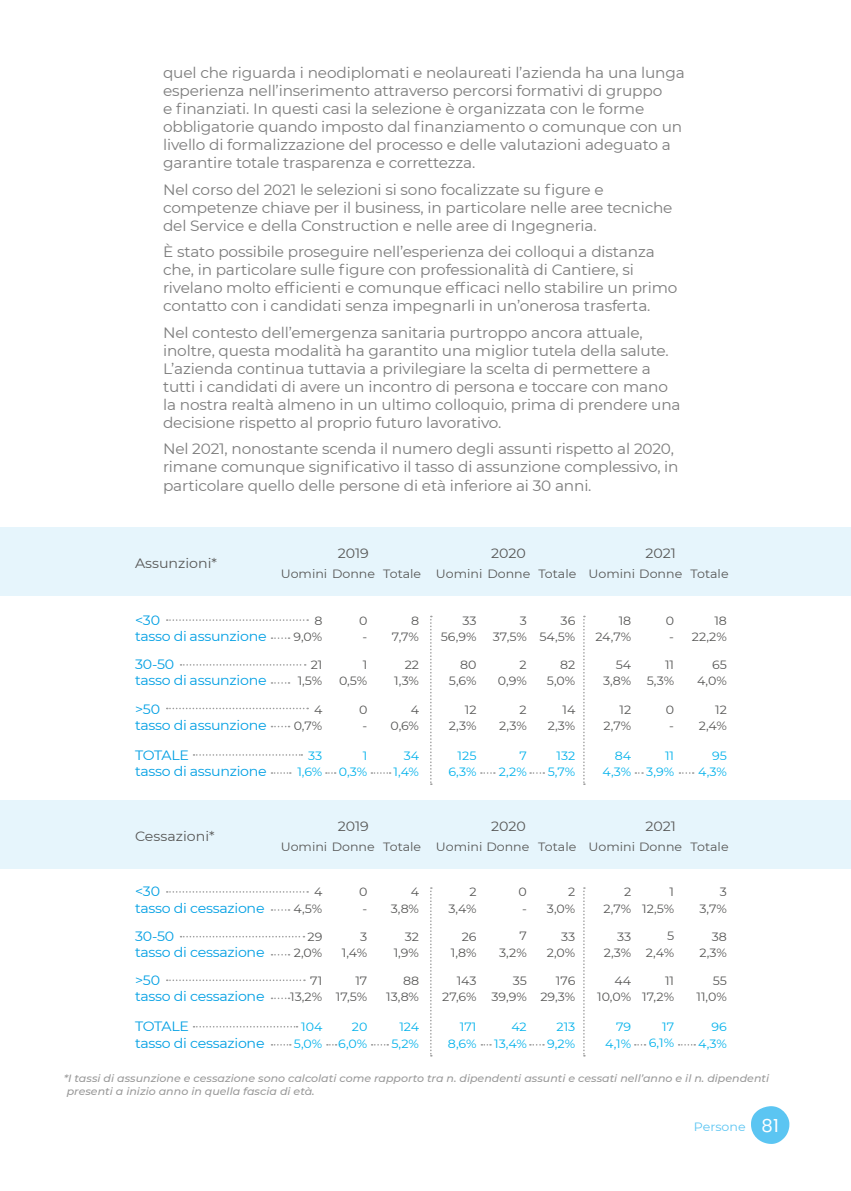
<style>
.page{position:relative;width:851px;height:1191px;background:#fff}
.page>*{position:absolute;margin:0;border:0;box-sizing:border-box;transform-origin:0 0}
.t1{font:15px/18px "Montserrat";letter-spacing:-.01em;color:#7c7c7c}
.t2{font:13.5px/16.2px "Montserrat";letter-spacing:-.02em;color:#009fe3;scale:1.05 1}
.t3{font:13.5px "Montserrat";color:#575756;scale:1.05 1}
.t4{font:12px/16.2px "Montserrat";color:#575756;text-align:right;scale:1.05 1}
.t5{font:12px/16.2px "Montserrat";color:#00b1eb;text-align:right;scale:1.05 1}
.t6{font:12px "Montserrat";color:#5bc5f2;scale:1.05 1}
.t7{font:italic 500 10.5px/12.6px "Montserrat";color:#999;scale:1.05 1}
.s1{font-family:"Poppins";font-size:18px;color:#fff}
</style>
<div class="page">
<svg style="left:751px;top:1106px;width:38px;height:38px"></svg>
<div style="left:0;top:527px;width:850px;height:69px;background:#e6f5fc"></div>
<div style="left:0;top:800px;width:850px;height:69px;background:#e6f5fc"></div>
<svg style="left:167px;top:707px;width:141px;height:2px"></svg>
<svg style="left:167px;top:979px;width:138px;height:2px"></svg>
<svg style="left:193px;top:754px;width:109px;height:1px"></svg>
<svg style="left:193px;top:1026px;width:104px;height:1px"></svg>
<svg style="left:167px;top:619px;width:141px;height:2px"></svg>
<svg style="left:167px;top:891px;width:141px;height:1px"></svg>
<svg style="left:180px;top:664px;width:125px;height:1px"></svg>
<svg style="left:180px;top:936px;width:124px;height:1px"></svg>
<svg style="left:271px;top:725px;width:18px;height:2px"></svg>
<svg style="left:271px;top:997px;width:18px;height:2px"></svg>
<svg style="left:271px;top:772px;width:20px;height:2px"></svg>
<svg style="left:326px;top:772px;width:9px;height:2px"></svg>
<svg style="left:481px;top:772px;width:14px;height:2px"></svg>
<svg style="left:635px;top:772px;width:8px;height:2px"></svg>
<svg style="left:371px;top:772px;width:19px;height:2px"></svg>
<svg style="left:530px;top:772px;width:14px;height:2px"></svg>
<svg style="left:679px;top:772px;width:14px;height:2px"></svg>
<svg style="left:271px;top:1044px;width:20px;height:1px"></svg>
<svg style="left:371px;top:1044px;width:17px;height:1px"></svg>
<svg style="left:678px;top:1044px;width:17px;height:1px"></svg>
<svg style="left:271px;top:637px;width:18px;height:2px"></svg>
<svg style="left:271px;top:682px;width:18px;height:2px"></svg>
<svg style="left:271px;top:954px;width:18px;height:1px"></svg>
<svg style="left:430px;top:615px;width:2px;height:170px"></svg>
<svg style="left:430px;top:887px;width:2px;height:169px"></svg>
<svg style="left:583px;top:615px;width:2px;height:170px"></svg>
<svg style="left:583px;top:887px;width:2px;height:169px"></svg>
<p class="t1" style="left:163px;top:63px;width:523px">quel che riguarda i neodiplomati e neolaureati l’azienda ha una lunga esperienza nell’inserimento attraverso percorsi formativi di gruppo<br>e finanziati. In questi casi la selezione è organizzata con le forme obbligatorie quando imposto dal finanziamento o comunque con un livello di formalizzazione del processo e delle valutazioni adeguato a garantire totale trasparenza e correttezza.</p>
<p class="t1" style="left:163px;top:180px;width:511px">Nel corso del 2021 le selezioni si sono focalizzate su figure e competenze chiave per il business, in particolare nelle aree tecniche del Service e della Construction e nelle aree di Ingegneria.</p>
<p class="t1" style="left:163px;top:242px;width:516px">È stato possibile proseguire nell’esperienza dei colloqui a distanza che, in particolare sulle figure con professionalità di Cantiere, si rivelano molto efficienti e comunque efficaci nello stabilire un primo contatto con i candidati senza impegnarli in un’onerosa trasferta.</p>
<p class="t1" style="left:163px;top:323px;width:519px">Nel contesto dell’emergenza sanitaria purtroppo ancora attuale, inoltre, questa modalità ha garantito una miglior tutela della salute.<br>L’azienda continua tuttavia a privilegiare la scelta di permettere a tutti i candidati di avere un incontro di persona e toccare con mano la nostra realtà almeno in un ultimo colloquio, prima di prendere una decisione rispetto al proprio futuro lavorativo.</p>
<p class="t1" style="left:163px;top:439px;width:517px">Nel 2021, nonostante scenda il numero degli assunti rispetto al 2020, rimane comunque significativo il tasso di assunzione complessivo, in particolare quello delle persone di età inferiore ai 30 anni.</p>
<p class="t3" style="left:135px;top:554px;width:80px">Assunzioni*</p>
<p class="t3" style="left:338px;top:544px;width:31px">2019</p>
<p class="t4" style="left:281px;top:565px;width:135px">Uomini Donne Totale</p>
<p class="t3" style="left:491px;top:544px;width:35px">2020</p>
<p class="t4" style="left:436px;top:565px;width:135px">Uomini Donne Totale</p>
<p class="t3" style="left:645px;top:544px;width:31px">2021</p>
<p class="t4" style="left:588px;top:565px;width:135px">Uomini Donne Totale</p>
<p class="t2" style="left:135px;top:611px;width:127px">&lt;30<br>tasso di assunzione</p>
<p class="t4" style="left:293px;top:612px;width:29px">8<br>9,0%</p>
<p class="t4" style="left:359px;top:612px;width:9px;text-align:left">0 -</p>
<p class="t4" style="left:392px;top:612px;width:27px">8<br>7,7%</p>
<p class="t4" style="left:440px;top:612px;width:36px">33<br>56,9%</p>
<p class="t4" style="left:493px;top:612px;width:34px">3<br>37,5%</p>
<p class="t4" style="left:539px;top:612px;width:36px">36<br>54,5%</p>
<p class="t4" style="left:595px;top:612px;width:36px">18<br>24,7%</p>
<p class="t4" style="left:665px;top:612px;width:9px;text-align:left">0 -</p>
<p class="t4" style="left:691px;top:612px;width:35px">18<br>22,2%</p>
<p class="t2" style="left:135px;top:655px;width:127px">30-50<br>tasso di assunzione</p>
<p class="t4" style="left:297px;top:656px;width:25px">21<br>1,5%</p>
<p class="t4" style="left:339px;top:656px;width:28px">1<br>0,5%</p>
<p class="t4" style="left:394px;top:656px;width:25px">22<br>1,3%</p>
<p class="t4" style="left:449px;top:656px;width:28px">80<br>5,6%</p>
<p class="t4" style="left:497px;top:656px;width:29px">2<br>0,9%</p>
<p class="t4" style="left:547px;top:656px;width:29px">82<br>5,0%</p>
<p class="t4" style="left:603px;top:656px;width:28px">54<br>3,8%</p>
<p class="t4" style="left:646px;top:656px;width:28px">11<br>5,3%</p>
<p class="t4" style="left:697px;top:656px;width:30px">65<br>4,0%</p>
<p class="t2" style="left:135px;top:700px;width:127px">&gt;50<br>tasso di assunzione</p>
<p class="t4" style="left:294px;top:701px;width:29px">4<br>0,7%</p>
<p class="t4" style="left:359px;top:700px;width:9px;text-align:left">0 -</p>
<p class="t4" style="left:390px;top:701px;width:29px">4<br>0,6%</p>
<p class="t4" style="left:449px;top:701px;width:28px">12<br>2,3%</p>
<p class="t4" style="left:499px;top:700px;width:28px">2<br>2,3%</p>
<p class="t4" style="left:547px;top:701px;width:28px">14<br>2,3%</p>
<p class="t4" style="left:603px;top:701px;width:28px">12<br>2,7%</p>
<p class="t4" style="left:665px;top:700px;width:9px;text-align:left">0 -</p>
<p class="t4" style="left:698px;top:701px;width:28px">12<br>2,4%</p>
<p class="t2" style="left:135px;top:746px;width:127px">TOTALE<br>tasso di assunzione</p>
<p class="t5" style="left:297px;top:747px;width:25px">33<br>1,6%</p>
<p class="t5" style="left:339px;top:747px;width:29px">1<br>0,3%</p>
<p class="t5" style="left:393px;top:747px;width:26px">34<br>1,4%</p>
<p class="t5" style="left:448px;top:747px;width:28px">125<br>6,3%</p>
<p class="t5" style="left:499px;top:747px;width:28px">7<br>2,2%</p>
<p class="t5" style="left:547px;top:747px;width:28px">132<br>5,7%</p>
<p class="t5" style="left:602px;top:747px;width:29px">84<br>4,3%</p>
<p class="t5" style="left:646px;top:747px;width:28px">11<br>3,9%</p>
<p class="t5" style="left:698px;top:747px;width:29px">95<br>4,3%</p>
<p class="t3" style="left:135px;top:827px;width:77px">Cessazioni*</p>
<p class="t3" style="left:338px;top:817px;width:31px">2019</p>
<p class="t4" style="left:281px;top:838px;width:135px">Uomini Donne Totale</p>
<p class="t3" style="left:491px;top:817px;width:35px">2020</p>
<p class="t4" style="left:436px;top:838px;width:135px">Uomini Donne Totale</p>
<p class="t3" style="left:645px;top:817px;width:31px">2021</p>
<p class="t4" style="left:588px;top:838px;width:135px">Uomini Donne Totale</p>
<p class="t2" style="left:135px;top:883px;width:125px">&lt;30<br>tasso di cessazione</p>
<p class="t4" style="left:293px;top:883px;width:29px">4<br>4,5%</p>
<p class="t4" style="left:359px;top:883px;width:9px;text-align:left">0 -</p>
<p class="t4" style="left:391px;top:883px;width:28px">4<br>3,8%</p>
<p class="t4" style="left:448px;top:883px;width:28px">2<br>3,4%</p>
<p class="t4" style="left:518px;top:883px;width:9px;text-align:left">0 -</p>
<p class="t4" style="left:547px;top:883px;width:29px">2<br>3,0%</p>
<p class="t4" style="left:603px;top:883px;width:28px">2<br>2,7%</p>
<p class="t4" style="left:642px;top:883px;width:32px">1<br>12,5%</p>
<p class="t4" style="left:699px;top:883px;width:28px">3<br>3,7%</p>
<p class="t2" style="left:135px;top:927px;width:125px">30-50<br>tasso di cessazione</p>
<p class="t4" style="left:294px;top:927px;width:29px">29<br>2,0%</p>
<p class="t4" style="left:342px;top:927px;width:26px">3<br>1,4%</p>
<p class="t4" style="left:393px;top:927px;width:26px">32<br>1,9%</p>
<p class="t4" style="left:450px;top:927px;width:26px">26<br>1,8%</p>
<p class="t4" style="left:499px;top:927px;width:28px">7<br>3,2%</p>
<p class="t4" style="left:546px;top:927px;width:29px">33<br>2,0%</p>
<p class="t4" style="left:603px;top:927px;width:28px">33<br>2,3%</p>
<p class="t4" style="left:645px;top:927px;width:28px">5<br>2,4%</p>
<p class="t4" style="left:699px;top:927px;width:28px">38<br>2,3%</p>
<p class="t2" style="left:135px;top:971px;width:125px">&gt;50<br>tasso di cessazione</p>
<p class="t4" style="left:290px;top:972px;width:32px">71<br>13,2%</p>
<p class="t4" style="left:336px;top:972px;width:31px">17<br>17,5%</p>
<p class="t4" style="left:386px;top:972px;width:33px">88<br>13,8%</p>
<p class="t4" style="left:442px;top:972px;width:34px">143<br>27,6%</p>
<p class="t4" style="left:491px;top:972px;width:35px">35<br>39,9%</p>
<p class="t4" style="left:540px;top:972px;width:35px">176<br>29,3%</p>
<p class="t4" style="left:597px;top:972px;width:34px">44<br>10,0%</p>
<p class="t4" style="left:642px;top:972px;width:32px">11<br>17,2%</p>
<p class="t4" style="left:696px;top:972px;width:30px">55<br>11,0%</p>
<p class="t2" style="left:135px;top:1018px;width:125px">TOTALE<br>tasso di cessazione</p>
<p class="t5" style="left:294px;top:1018px;width:29px">104<br>5,0%</p>
<p class="t5" style="left:338px;top:1018px;width:29px">20<br>6,0%</p>
<p class="t5" style="left:391px;top:1018px;width:28px">124<br>5,2%</p>
<p class="t5" style="left:448px;top:1018px;width:29px">171<br>8,6%</p>
<p class="t5" style="left:494px;top:1018px;width:33px">42<br>13,4%</p>
<p class="t5" style="left:547px;top:1018px;width:28px">213<br>9,2%</p>
<p class="t5" style="left:605px;top:1018px;width:26px">79<br>4,1%</p>
<p class="t5" style="left:648px;top:1018px;width:26px">17<br>6,1%</p>
<p class="t5" style="left:698px;top:1018px;width:29px">96<br>4,3%</p>
<p class="t7" style="left:64px;top:1071px;width:673px">*I tassi di assunzione e cessazione sono calcolati come rapporto tra n. dipendenti assunti e cessati nell’anno e il n. dipendenti presenti a inizio anno in quella fascia di età.</p>
<p class="t6" style="left:693px;top:1118px;width:82px">Persone <span class="s1">81</span></p>
</div>
